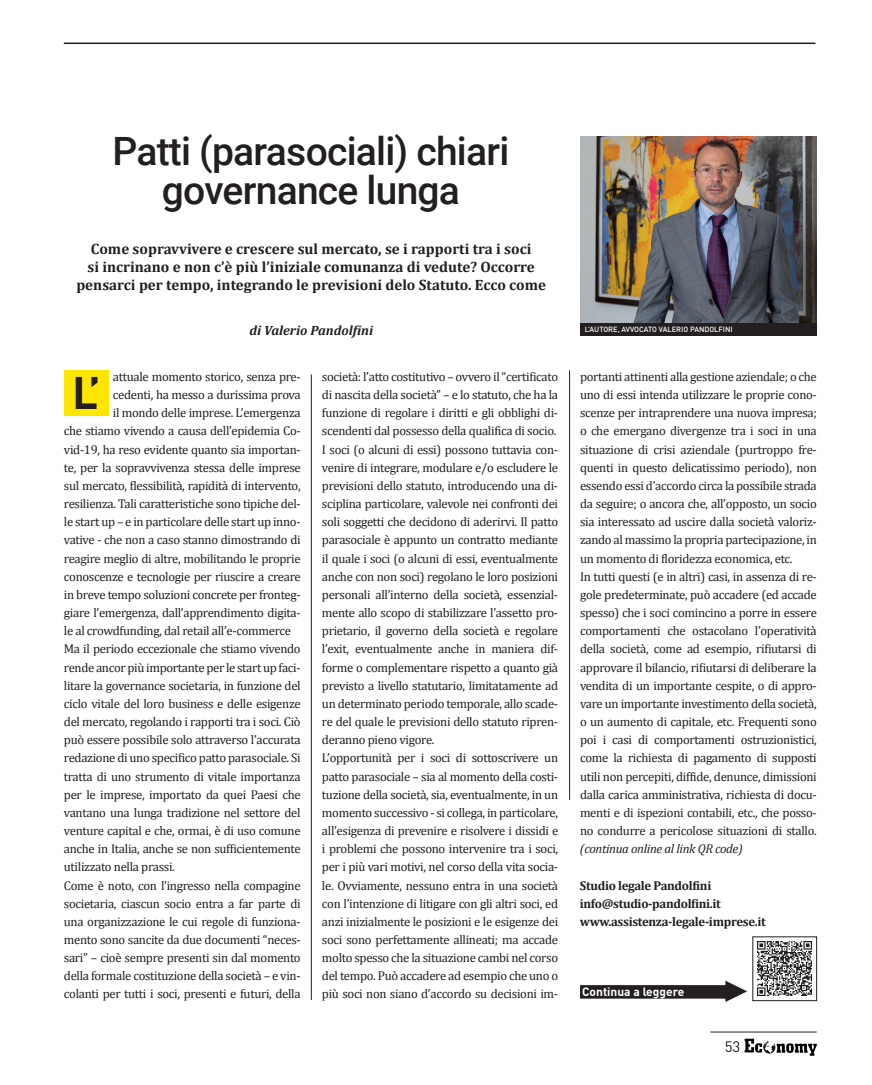
<style>
.page{position:relative;width:872px;height:1085px;background:#fff}
.page>*{position:absolute;margin:0;border:0;box-sizing:border-box;transform-origin:0 0}
.t1{font:700 45px "DIN";color:#231f20}
.t2{font:500 39px "Roboto";letter-spacing:-.02em;color:#231f20}
.t3{font:700 15px/18px "Cambria";color:#231f20;text-align:center}
.t4{font:15px "DIN";color:#231f20}
.t5{font:italic 700 13.5px "Cambria";color:#231f20}
.t6{font:12.75px/18.1px "Cambria";letter-spacing:-.025em;color:#231f20;text-align:justify}
.t7{font:700 12.75px "Cambria";letter-spacing:-.025em;color:#231f20}
.t8{font:italic 12.75px "Cambria";letter-spacing:-.025em;color:#231f20}
.t9{font:700 12px "DIN";color:#fff}
.t10{font:500 7.5px "DIN";color:#fff}
</style>
<div class="page">
<hr style="left:64px;top:43px;width:751px;height:1px;background:#231f20">
<img style="left:744px;top:1038px;width:73px;height:18px">
<hr style="left:710px;top:1031px;width:106px;height:1px;background:#231f20">
<hr style="left:311px;top:374px;width:1px;height:625px;background:#231f20">
<hr style="left:569px;top:370px;width:1px;height:429px;background:#231f20">
<div style="left:64px;top:370px;width:45px;height:46px;background:#ffe601"></div>
<img style="left:580px;top:136px;width:236px;height:187px">
<div style="left:580px;top:984px;width:148px;height:14px;background:#231f20"></div>
<img style="left:757px;top:941px;width:55px;height:54px">
<svg style="left:725px;top:980px;width:22px;height:21px"></svg>
<div style="left:580px;top:323px;width:236px;height:12px;background:#231f20"></div>
<p class="t2" style="left:112px;top:124px;width:398px">Patti (parasociali) chiari</p>
<p class="t2" style="left:162px;top:163px;width:300px">governance lunga</p>
<p class="t3" style="left:91px;top:240px;width:442px">Come sopravvivere e crescere sul mercato, se i rapporti tra i soci</p>
<p class="t3" style="left:76px;top:258px;width:471px">si incrinano e non c’è più l’iniziale comunanza di vedute? Occorre pensarci per tempo, integrando le previsioni delo Statuto. Ecco come</p>
<p class="t5" style="left:249px;top:320px;width:125px">di Valerio Pandolfini</p>
<p class="t6" style="left:113px;top:367px;width:189px">attuale momento storico, senza pre-</p>
<p class="t6" style="left:113px;top:385px;width:189px">cedenti, ha messo a durissima prova</p>
<p class="t6" style="left:113px;top:404px;width:189px">il mondo delle imprese. L’emergenza</p>
<p class="t6" style="left:64px;top:422px;width:238px">che stiamo vivendo a causa dell’epidemia Co-</p>
<p class="t6" style="left:64px;top:440px;width:238px">vid-19, ha reso evidente quanto sia importan-</p>
<p class="t6" style="left:64px;top:458px;width:238px">te, per la sopravvivenza stessa delle imprese</p>
<p class="t6" style="left:64px;top:476px;width:238px">sul mercato, flessibilità, rapidità di intervento,</p>
<p class="t6" style="left:64px;top:494px;width:238px">resilienza. Tali caratteristiche sono tipiche del-</p>
<p class="t6" style="left:64px;top:512px;width:238px">le start up – e in particolare delle start up inno-</p>
<p class="t6" style="left:64px;top:531px;width:238px">vative - che non a caso stanno dimostrando di</p>
<p class="t6" style="left:64px;top:549px;width:238px">reagire meglio di altre, mobilitando le proprie</p>
<p class="t6" style="left:64px;top:567px;width:238px">conoscenze e tecnologie per riuscire a creare</p>
<p class="t6" style="left:64px;top:585px;width:238px">in breve tempo soluzioni concrete per fronteg-</p>
<p class="t6" style="left:64px;top:603px;width:238px">giare l’emergenza, dall’apprendimento digita-</p>
<p class="t6" style="left:64px;top:621px;width:228px">le al crowdfunding, dal retail all’e-commerce</p>
<p class="t6" style="left:64px;top:639px;width:238px">Ma il periodo eccezionale che stiamo vivendo rende ancor più importante per le start up faci&shy;litare la governance societaria, in funzione del ciclo vitale del loro business e delle esigenze del mercato, regolando i rapporti tra i soci. Ciò può essere possibile solo attraverso l’accurata redazione di uno specifico patto parasociale. Si tratta di uno strumento di vitale importanza per le imprese, importato da quei Paesi che vantano una lunga tradizione nel settore del venture capital e che, ormai, è di uso comune anche in Italia, anche se non sufficientemente utilizzato nella prassi.</p>
<p class="t6" style="left:64px;top:875px;width:238px">Come è noto, con l’ingresso nella compagine societaria, ciascun socio entra a far parte di una organizzazione le cui regole di funziona&shy;mento sono sancite da due documenti “neces&shy;sari” – cioè sempre presenti sin dal momento della formale costituzione della società – e vin&shy;colanti per tutti i soci, presenti e futuri, della</p>
<p class="t1" style="left:72px;top:363px;width:30px">L’</p>
<p class="t6" style="left:322px;top:367px;width:238px">società: l’atto costitutivo – ovvero il “certificato di nascita della società” – e lo statuto, che ha la funzione di regolare i diritti e gli obblighi di&shy;scendenti dal possesso della qualifica di socio.</p>
<p class="t6" style="left:322px;top:440px;width:238px">I soci (o alcuni di essi) possono tuttavia con&shy;venire di integrare, modulare e/o escludere le previsioni dello statuto, introducendo una di&shy;sciplina particolare, valevole nei confronti dei soli soggetti che decidono di aderirvi. Il patto parasociale è appunto un contratto mediante il quale i soci (o alcuni di essi, eventualmente anche con non soci) regolano le loro posizioni personali all’interno della società, essenzial&shy;mente allo scopo di stabilizzare l’assetto pro&shy;prietario, il governo della società e regolare l’exit, eventualmente anche in maniera dif&shy;forme o complementare rispetto a quanto già previsto a livello statutario, limitatamente ad un determinato periodo temporale, allo scade&shy;re del quale le previsioni dello statuto ripren&shy;deranno pieno vigore.</p>
<p class="t6" style="left:322px;top:748px;width:238px">L’opportunità per i soci di sottoscrivere un patto parasociale – sia al momento della costi&shy;tuzione della società, sia, eventualmente, in un momento successivo - si collega, in particolare, all’esigenza di prevenire e risolvere i dissidi e i problemi che possono intervenire tra i soci, per i più vari motivi, nel corso della vita socia&shy;le. Ovviamente, nessuno entra in una società con l’intenzione di litigare con gli altri soci, ed anzi inizialmente le posizioni e le esigenze dei soci sono perfettamente allineati; ma accade molto spesso che la situazione cambi nel corso del tempo. Può accadere ad esempio che uno o più soci non siano d’accordo su decisioni im-</p>
<p class="t10" style="left:585px;top:325px;width:149px">L’AUTORE, AVVOCATO VALERIO PANDOLFINI</p>
<p class="t6" style="left:580px;top:367px;width:238px">portanti attinenti alla gestione aziendale; o che uno di essi intenda utilizzare le proprie cono&shy;scenze per intraprendere una nuova impresa; o che emergano divergenze tra i soci in una situazione di crisi aziendale (purtroppo fre&shy;quenti in questo delicatissimo periodo), non essendo essi d’accordo circa la possibile strada da seguire; o ancora che, all’opposto, un socio sia interessato ad uscire dalla società valoriz&shy;zando al massimo la propria partecipazione, in un momento di floridezza economica, etc.</p>
<p class="t6" style="left:580px;top:567px;width:238px">In tutti questi (e in altri) casi, in assenza di re&shy;gole predeterminate, può accadere (ed accade spesso) che i soci comincino a porre in essere comportamenti che ostacolano l’operatività della società, come ad esempio, rifiutarsi di approvare il bilancio, rifiutarsi di deliberare la vendita di un importante cespite, o di appro&shy;vare un importante investimento della società, o un aumento di capitale, etc. Frequenti sono poi i casi di comportamenti ostruzionistici, come la richiesta di pagamento di supposti utili non percepiti, diffide, denunce, dimissioni dalla carica amministrativa, richiesta di docu&shy;menti e di ispezioni contabili, etc., che posso&shy;no condurre a pericolose situazioni di stallo.</p>
<p class="t8" style="left:580px;top:839px;width:164px">(continua online al link QR code)</p>
<p class="t7" style="left:580px;top:876px;width:133px">Studio legale Pandolfini</p>
<p class="t7" style="left:580px;top:894px;width:142px">info@studio-pandolfini.it</p>
<p class="t7" style="left:580px;top:912px;width:187px">www.assistenza-legale-imprese.it</p>
<p class="t9" style="left:582px;top:983px;width:104px">Continua a leggere</p>
<p class="t4" style="left:724px;top:1037px;width:17px">53</p>
</div>
